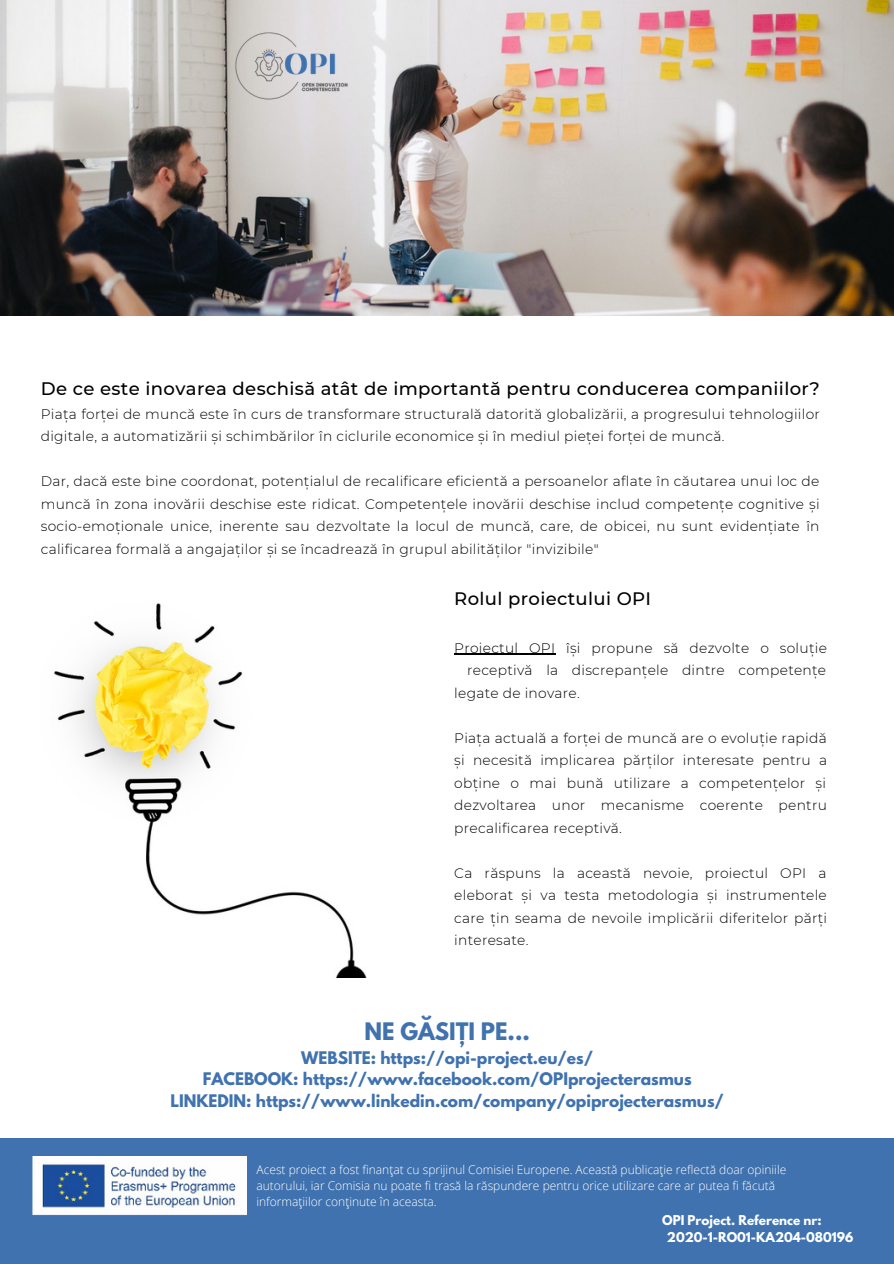
<style>
.page{position:relative;width:894px;height:1264px;background:#fff}
.page>*{position:absolute;margin:0;border:0;box-sizing:border-box;transform-origin:0 0}
.t1{font:700 21.3px "League Spartan";color:#3f72af}
.t2{font:500 18px "Montserrat";letter-spacing:.02em;color:#000}
.t3{font:700 15.3px "League Spartan";color:#3f72af}
.t4{font:300 13.8px/22.5px "Montserrat";letter-spacing:.02em;color:#000;text-align:justify}
.t5{font:300 12px "Open Sans";color:#fefdfd}
.t6{font:700 12px "League Spartan";color:#fefefe}
</style>
<div class="page">
<div style="left:0;top:1138px;width:893px;height:125px;background:#3f72af"></div>
<img style="left:0;top:0;width:893px;height:315px">
<img style="left:54px;top:603px;width:312px;height:374px">
<img style="left:227px;top:0;width:132px;height:132px">
<hr style="left:454px;top:653px;width:101px;height:1px;background:#000">
<img style="left:33px;top:1156px;width:214px;height:59px">
<p class="t2" style="left:41px;top:377px;width:780px">De ce este inovarea deschisă atât de importantă pentru conducerea companiilor?</p>
<p class="t4" style="left:41px;top:402px;width:780px">Piața forței de muncă este în curs de transformare structurală datorită globalizării, a progresului tehnologiilor digitale, a automatizării și schimbărilor în ciclurile economice și în mediul pieței forței de muncă.</p>
<p class="t4" style="left:41px;top:470px;width:780px">Dar, dacă este bine coordonat, potențialul de recalificare eficientă a persoanelor aflate în căutarea unui loc de muncă în zona inovării deschise este ridicat. Competențele inovării deschise includ competențe cognitive și socio-emoționale unice, inerente sau dezvoltate la locul de muncă, care, de obicei, nu sunt evidențiate în calificarea formală a angajaților și se încadrează în grupul abilităților "invizibile"</p>
<p class="t2" style="left:454px;top:587px;width:198px">Rolul proiectului OPI</p>
<p class="t4" style="left:454px;top:636px;width:374px">Proiectul OPI își propune să dezvolte o soluție</p>
<p class="t4" style="left:467px;top:659px;width:360px">receptivă la discrepanțele dintre competențe</p>
<p class="t4" style="left:454px;top:681px;width:127px">legate de inovare.</p>
<p class="t4" style="left:454px;top:726px;width:374px">Piața actuală a forței de muncă are o evoluție rapidă și necesită implicarea părților interesate pentru a obține o mai bună utilizare a competențelor și dezvoltarea unor mecanisme coerente pentru precalificarea receptivă.</p>
<p class="t4" style="left:454px;top:861px;width:374px">Ca răspuns la această nevoie, proiectul OPI a eleborat și va testa metodologia și instrumentele care țin seama de nevoile implicării diferitelor părți interesate.</p>
<p class="t1" style="left:364px;top:1021px;width:167px">NE GĂSIȚI PE...</p>
<p class="t3" style="left:301px;top:1050px;width:293px">WEBSITE: https://opi-project.eu/es/</p>
<p class="t3" style="left:203px;top:1071px;width:490px">FACEBOOK: https://www.facebook.com/OPIprojecterasmus</p>
<p class="t3" style="left:170px;top:1093px;width:555px">LINKEDIN: https://www.linkedin.com/company/opiprojecterasmus/</p>
<p class="t5" style="left:256px;top:1161px;width:531px">Acest proiect a fost finanţat cu sprijinul Comisiei Europene. Această publicaţie reflectă doar opiniile</p>
<p class="t5" style="left:256px;top:1177px;width:520px">autorului, iar Comisia nu poate fi trasă la răspundere pentru orice utilizare care ar putea fi făcută</p>
<p class="t5" style="left:256px;top:1193px;width:182px">informaţiilor conţinute în aceasta.</p>
<p class="t6" style="left:662px;top:1214px;width:161px">OPI Project. Reference nr:</p>
<p class="t6" style="left:666px;top:1231px;width:188px">2020-1-RO01-KA204-080196</p>
</div>
